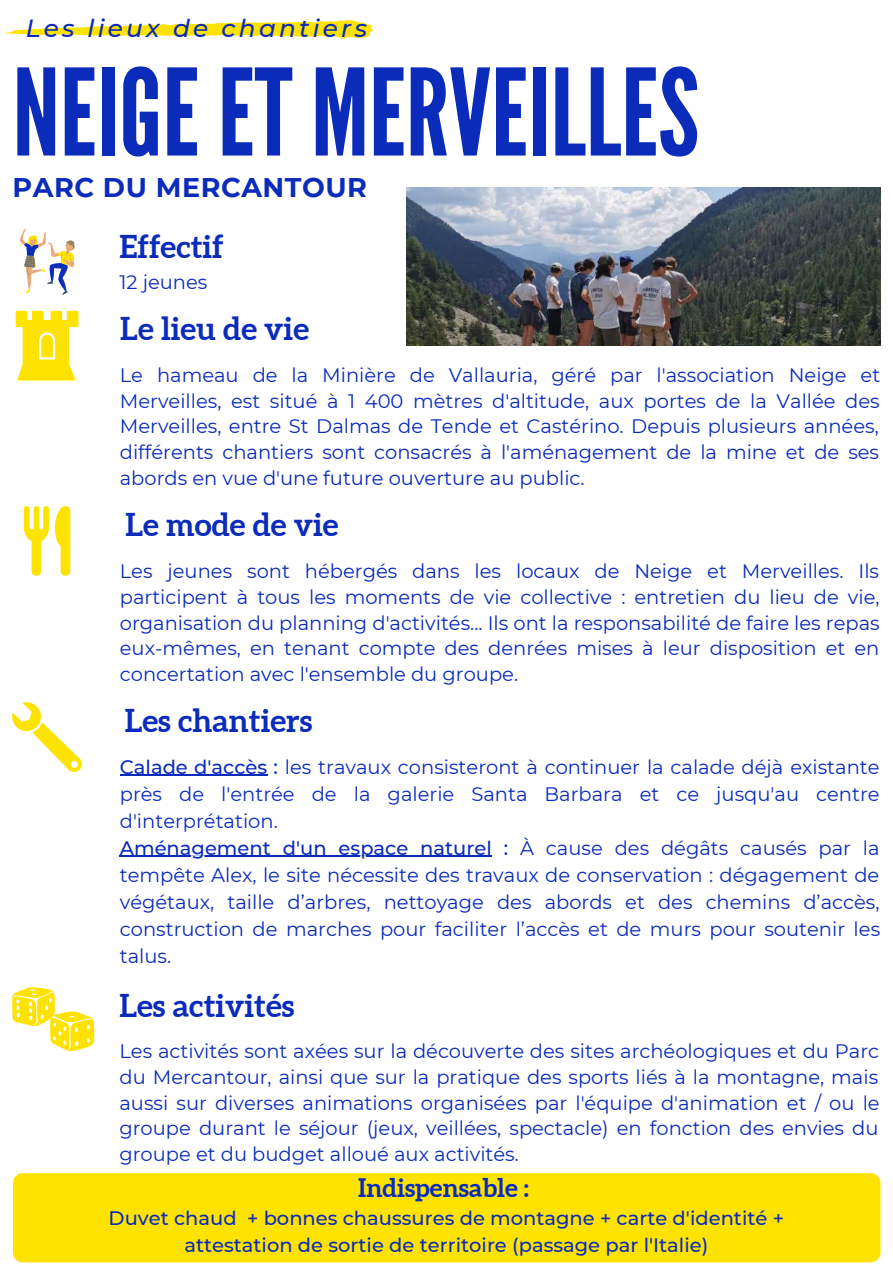
<style>
.page{position:relative;width:893px;height:1264px;background:#fff}
.page>*{position:absolute;margin:0;border:0;box-sizing:border-box;transform-origin:0 0}
.t1{font:119.85px "League Gothic";color:#0b2bbb}
.t2{font:700 31.5px "Aleo";color:#0b2bbb}
.t3{font:700 27px "Montserrat";letter-spacing:.02em;color:#0b2bbb}
.t4{font:700 25.5px "Aleo";color:#0b2bbb}
.t5{font:italic 500 24.75px "Montserrat";letter-spacing:.13em;color:#0b2bbb}
.t6{font:19.5px/25.7px "Montserrat";color:#0b2bbb;text-align:justify}
.t7{font:500 19.5px/27px "Montserrat";color:#0b2bbb;text-align:center}
.s1{font-weight:500}
</style>
<div class="page">
<svg style="left:16px;top:311px;width:62px;height:69px"></svg>
<svg style="left:20px;top:228px;width:55px;height:67px"></svg>
<svg style="left:12px;top:702px;width:70px;height:70px"></svg>
<svg style="left:24px;top:506px;width:46px;height:70px"></svg>
<img style="left:407px;top:187px;width:473px;height:159px">
<svg style="left:12px;top:987px;width:82px;height:64px"></svg>
<hr style="left:120px;top:775px;width:147px;height:1px;background:#0b2bbb">
<hr style="left:120px;top:855px;width:372px;height:2px;background:#0b2bbb">
<svg style="left:13px;top:1173px;width:867px;height:89px;background:#ffe306"></svg>
<div style="left:16px;top:1176px;width:860px;height:82px;background:#ffe300"></div>
<svg style="left:4px;top:19px;width:369px;height:20px"></svg>
<p class="t5" style="left:26px;top:13px;width:343px">Les lieux de chantiers</p>
<h1 class="t1" style="left:13px;top:43px;width:688px">NEIGE ET MERVEILLES</h1>
<h3 class="t3" style="left:13px;top:171px;width:356px">PARC DU MERCANTOUR</h3>
<h2 class="t2" style="left:119px;top:228px;width:106px">Effectif</h2>
<p class="t6" style="left:119px;top:269px;width:89px">12 jeunes</p>
<h2 class="t2" style="left:120px;top:311px;width:190px">Le lieu de vie</h2>
<p class="t6" style="left:120px;top:362px;width:762px">Le hameau de la Minière de Vallauria, géré par l'association Neige et Merveilles, est situé à 1 400 mètres d'altitude, aux portes de la Vallée des Merveilles, entre St Dalmas de Tende et Castérino. Depuis plusieurs années, différents chantiers sont consacrés à l'aménagement de la mine et de ses abords en vue d'une future ouverture au public.</p>
<h2 class="t2" style="left:125px;top:506px;width:214px">Le mode de vie</h2>
<p class="t6" style="left:120px;top:558px;width:761px">Les jeunes sont hébergés dans les locaux de Neige et Merveilles. Ils participent à tous les moments de vie collective : entretien du lieu de vie, organisation du planning d'activités... Ils ont la responsabilité de faire les repas eux-mêmes, en tenant compte des denrées mises à leur disposition et en concertation avec l'ensemble du groupe.</p>
<h2 class="t2" style="left:125px;top:702px;width:189px">Les chantiers</h2>
<p class="t6" style="left:120px;top:753px;width:761px;line-height:27px;text-align:left"><span class="s1">Calade d'accès :</span> les travaux consisteront à continuer la calade déjà existante près de l'entrée de la galerie Santa Barbara et ce jusqu'au centre d'interprétation.<br><span class="s1">Aménagement d'un espace naturel :</span> À cause des dégâts causés par la tempête Alex, le site nécessite des travaux de conservation : dégagement de végétaux, taille d’arbres, nettoyage des abords et des chemins d’accès, construction de marches pour faciliter l’accès et de murs pour soutenir les talus.</p>
<h2 class="t2" style="left:119px;top:987px;width:176px">Les activités</h2>
<p class="t6" style="left:119px;top:1038px;width:761px">Les activités sont axées sur la découverte des sites archéologiques et du Parc du Mercantour, ainsi que sur la pratique des sports liés à la montagne, mais aussi sur diverses animations organisées par l'équipe d'animation et / ou le groupe durant le séjour (jeux, veillées, spectacle) en fonction des envies du groupe et du budget alloué aux activités.</p>
<h3 class="t4" style="left:358px;top:1173px;width:172px">Indispensable :</h3>
<p class="t7" style="left:109px;top:1204px;width:676px">Duvet chaud + bonnes chaussures de montagne + carte d'identité + attestation de sortie de territoire (passage par l'Italie)</p>
</div>
